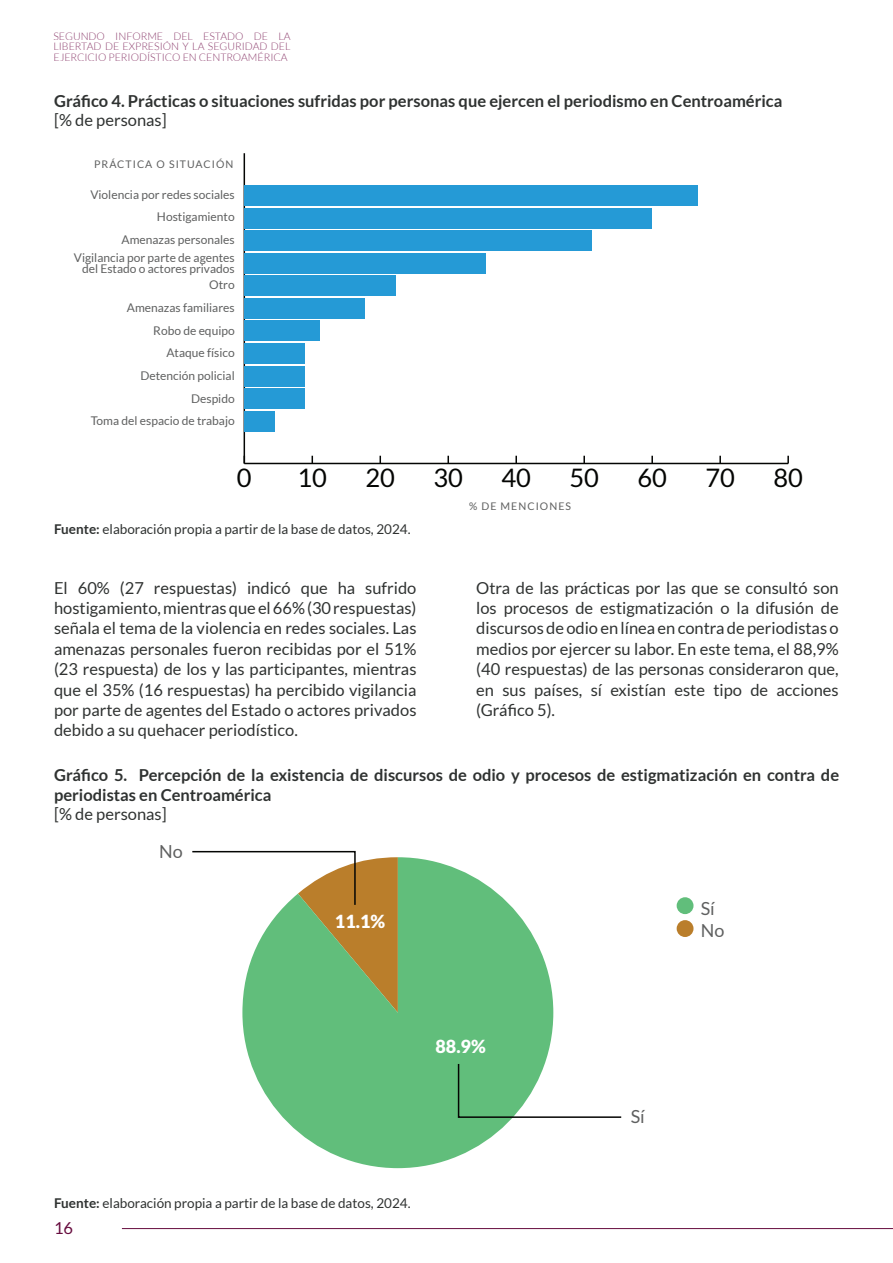
<style>
.page{position:relative;width:893px;height:1263px;background:#fff}
.page>*{position:absolute;margin:0;border:0;box-sizing:border-box;transform-origin:0 0}
.t1{font:25.5px "Lato";color:#040503}
.t2{font:900 18px "Lato";color:#fff}
.t3{font:18px/22.5px "Lato";color:#5f6060}
.t4{font:16.5px/20.4px "Lato";color:#2f3231;text-align:justify}
.t5{font:700 16.5px/19.8px "Lato";color:#2f3231}
.t6{font:16.5px "Lato";color:#670d3f}
.t7{font:13.5px "Lato";color:#2f3231}
.t8{font:12px/22.6px "Lato";color:#5f6060;text-align:right}
.t9{font:300 10.5px/10.5px "Lato";color:#8e406f;text-align:justify}
.t10{font:10.5px "Lato";letter-spacing:.1em;color:#5f6060}
.s1{font-weight:700}
</style>
<div class="page">
<hr style="left:122px;top:1228px;width:771px;height:1px;background:#670d3f">
<hr style="left:244px;top:463px;width:544px;height:1px;background:#040503">
<svg style="left:447px;top:456px;width:2px;height:7px"></svg>
<svg style="left:515px;top:456px;width:2px;height:7px"></svg>
<svg style="left:583px;top:456px;width:2px;height:7px"></svg>
<svg style="left:651px;top:456px;width:2px;height:7px"></svg>
<svg style="left:719px;top:456px;width:2px;height:7px"></svg>
<svg style="left:787px;top:456px;width:2px;height:7px"></svg>
<hr style="left:244px;top:153px;width:1px;height:310px;background:#040503">
<div style="left:244px;top:411px;width:30px;height:20px;background:#259ad6"></div>
<div style="left:244px;top:388px;width:61px;height:21px;background:#259ad6"></div>
<div style="left:244px;top:366px;width:61px;height:20px;background:#259ad6"></div>
<div style="left:244px;top:343px;width:61px;height:21px;background:#259ad6"></div>
<div style="left:244px;top:321px;width:76px;height:20px;background:#259ad6"></div>
<div style="left:244px;top:298px;width:121px;height:20px;background:#259ad6"></div>
<div style="left:244px;top:276px;width:151px;height:20px;background:#259ad6"></div>
<div style="left:244px;top:253px;width:242px;height:20px;background:#259ad6"></div>
<div style="left:244px;top:230px;width:348px;height:21px;background:#259ad6"></div>
<div style="left:244px;top:208px;width:408px;height:20px;background:#259ad6"></div>
<div style="left:244px;top:185px;width:454px;height:21px;background:#259ad6"></div>
<svg style="left:242px;top:857px;width:311px;height:311px;fill:#61be7b"></svg>
<svg style="left:192px;top:850px;width:206px;height:163px"></svg>
<svg style="left:457px;top:1062px;width:165px;height:57px"></svg>
<div style="left:677px;top:897px;width:16px;height:17px;background:#61be7b;border-radius:50%"></div>
<div style="left:677px;top:920px;width:16px;height:17px;background:#ba7e2b;border-radius:50%"></div>
<p class="t9" style="left:53px;top:31px;width:238px">SEGUNDO INFORME DEL ESTADO DE LA LIBERTAD DE EXPRESIÓN Y LA SEGURIDAD DEL EJERCICIO PERIODÍSTICO EN CENTROAMÉRICA</p>
<p class="t5" style="left:54px;top:90px;width:730px">Gráfico 4. Prácticas o situaciones sufridas por personas que ejercen el periodismo en Centroamérica</p>
<p class="t4" style="left:54px;top:110px;width:114px">[% de personas]</p>
<p class="t10" style="left:94px;top:158px;width:141px">PRÁCTICA O SITUACIÓN</p>
<p class="t8" style="left:90px;top:183px;width:146px">Violencia por redes sociales<br>Hostigamiento<br>Amenazas personales</p>
<p class="t8" style="left:74px;top:253px;width:162px;line-height:10.5px">Vigilancia por parte de agentes del Estado o actores privados</p>
<p class="t8" style="left:91px;top:274px;width:145px">Otro<br>Amenazas familiares<br>Robo de equipo<br>Ataque físico<br>Detención policial<br>Despido<br>Toma del espacio de trabajo</p>
<h1 class="t1" style="left:237px;top:464px;width:16px">0</h1>
<h1 class="t1" style="left:297px;top:464px;width:31px">10</h1>
<h1 class="t1" style="left:365px;top:464px;width:31px">20</h1>
<h1 class="t1" style="left:433px;top:464px;width:31px">30</h1>
<h1 class="t1" style="left:501px;top:464px;width:31px">40</h1>
<h1 class="t1" style="left:569px;top:464px;width:31px">50</h1>
<h1 class="t1" style="left:637px;top:464px;width:31px">60</h1>
<h1 class="t1" style="left:705px;top:464px;width:31px">70</h1>
<h1 class="t1" style="left:773px;top:464px;width:31px">80</h1>
<p class="t7" style="left:54px;top:522px;width:358px"><span class="s1">Fuente:</span> elaboración propia a partir de la base de datos, 2024.</p>
<p class="t10" style="left:469px;top:500px;width:104px">% DE MENCIONES</p>
<p class="t4" style="left:54px;top:577px;width:364px">El 60% (27 respuestas) indicó que ha sufrido hostigamiento, mientras que el 66% (30 respuestas) señala el tema de la violencia en redes sociales. Las amenazas personales fueron recibidas por el 51% (23 respuesta) de los y las participantes, mientras que el 35% (16 respuestas) ha percibido vigilancia por parte de agentes del Estado o actores privados debido a su quehacer periodístico.</p>
<p class="t4" style="left:476px;top:577px;width:364px">Otra de las prácticas por las que se consultó son los procesos de estigmatización o la difusión de discursos de odio en línea en contra de periodistas o medios por ejercer su labor. En este tema, el 88,9% (40 respuestas) de las personas consideraron que, en sus países, sí existían este tipo de acciones (Gráfico 5).</p>
<p class="t5" style="left:54px;top:765px;width:786px">Gráfico 5. Percepción de la existencia de discursos de odio y procesos de estigmatización en contra de periodistas en Centroamérica</p>
<p class="t4" style="left:54px;top:804px;width:114px">[% de personas]</p>
<p class="t3" style="left:159px;top:840px;width:25px">No</p>
<p class="t2" style="left:335px;top:911px;width:52px">11.1%</p>
<p class="t2" style="left:435px;top:1035px;width:52px">88.9%</p>
<p class="t7" style="left:54px;top:1196px;width:358px"><span class="s1">Fuente:</span> elaboración propia a partir de la base de datos, 2024.</p>
<p class="t6" style="left:54px;top:1219px;width:21px">16</p>
<p class="t3" style="left:701px;top:897px;width:25px">Sí<br>No</p>
<p class="t3" style="left:631px;top:1105px;width:16px">Sí</p>
</div>
